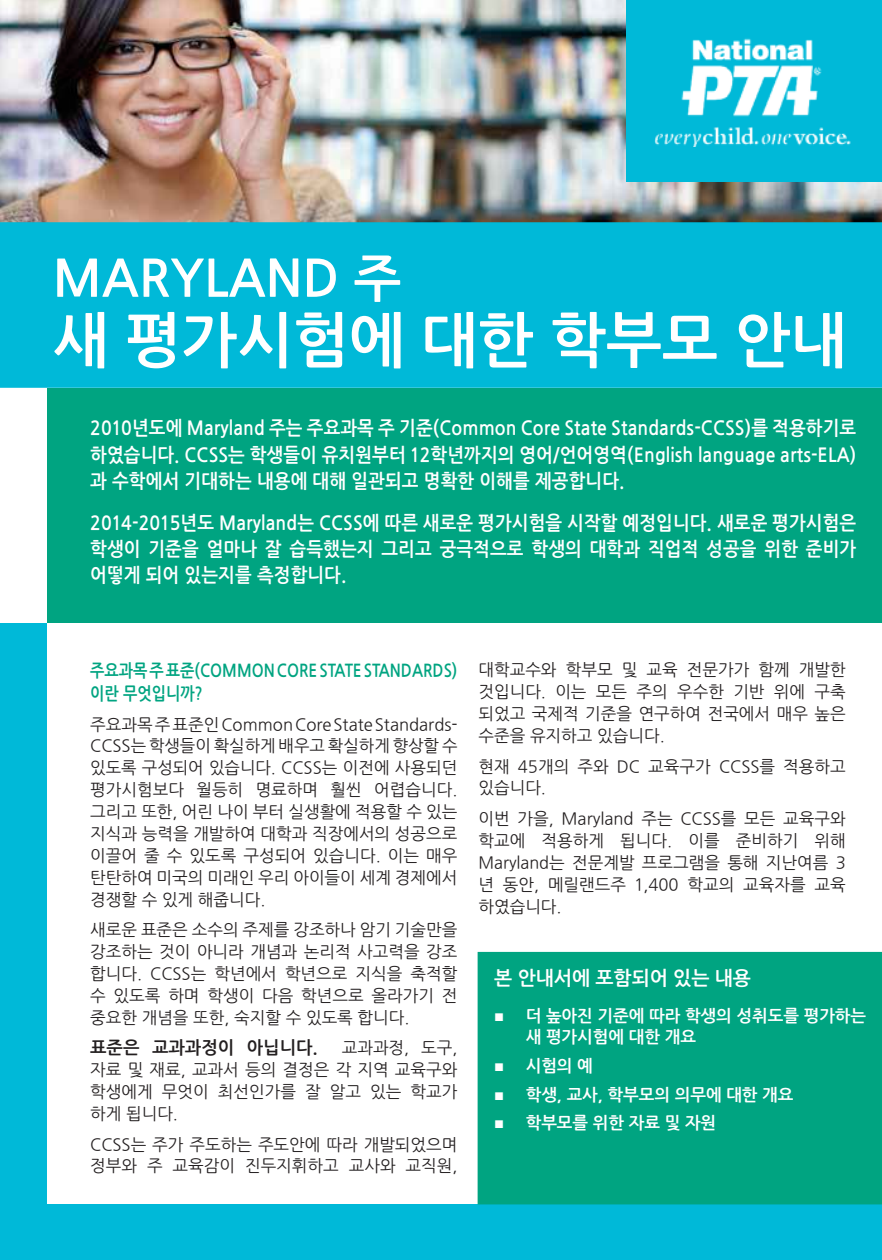
<style>
.page{position:relative;width:882px;height:1260px;background:#fff}
.page>*{position:absolute;margin:0;border:0;box-sizing:border-box;transform-origin:0 0}
.t1{font:59.5px "Nanum Gothic OTF Bold";color:#fff}
.t2{font:50.75px "Nanum Gothic OTF Bold";color:#fff}
.t3{font:19.25px/26.2px "Nanum Gothic OTF Bold";letter-spacing:.01em;color:#fff;text-align:justify;scale:.92 1}
.t4{font:19.25px "Nanum Gothic OTF Bold";letter-spacing:.01em;color:#fff}
.t5{font:17.5px/22.8px "Nanum Gothic OTF Bold";color:#00a481;scale:.87 1}
.t6{font:17.5px "Nanum Gothic OTF Bold";color:#231f20}
.t7{font:16.62px/21.9px "Nanum Gothic OTF";color:#231f20;text-align:justify}
.t8{font:16.62px/21px "Nanum Gothic OTF Bold";color:#fff}
.s1{font-family:"Arial"}
</style>
<div class="page">
<img style="left:0;top:0;width:882px;height:222px">
<div style="left:0;top:623px;width:882px;height:637px;background:#00b9d8"></div>
<div style="left:47px;top:388px;width:835px;height:235px;background:#00a481"></div>
<div style="left:47px;top:623px;width:835px;height:581px;background:#fff"></div>
<div style="left:478px;top:952px;width:404px;height:252px;background:#00a481"></div>
<div style="left:626px;top:0;width:256px;height:181px;background:#00b9d8"></div>
<img style="left:654px;top:38px;width:197px;height:109px">
<div style="left:0;top:222px;width:882px;height:166px;background:#00b9d8"></div>
<p class="t2" style="left:53px;top:244px;width:350px">MARYLAND 주</p>
<p class="t1" style="left:53px;top:300px;width:795px">새 평가시험에 대한 학부모 안내</p>
<p class="t3" style="left:90px;top:414px;width:834px">2010년도에 Maryland 주는 주요과목 주 기준(Common Core State Standards-CCSS)를 적용하기로 하였습니다. CCSS는 학생들이 유치원부터 12학년까지의 영어/언어영역(English language arts-ELA) 과 수학에서 기대하는 내용에 대해 일관되고 명확한 이해를 제공합니다.</p>
<p class="t3" style="left:90px;top:509px;width:834px">2014-2015년도 Maryland는 CCSS에 따른 새로운 평가시험을 시작할 예정입니다. 새로운 평가시험은 학생이 기준을 얼마나 잘 습득했는지 그리고 궁극적으로 학생의 대학과 직업적 성공을 위한 준비가 어떻게 되어 있는지를 측정합니다.</p>
<p class="t5" style="left:90px;top:659px;width:424px">주요과목 주 표준(COMMON CORE STATE STANDARDS) 이란 무엇입니까?</p>
<p class="t7" style="left:90px;top:713px;width:369px">주요과목 주 표준인 Common Core State Standards-CCSS는 학생들이 확실하게 배우고 확실하게 향상할 수 있도록 구성되어 있습니다. CCSS는 이전에 사용되던 평가시험보다 월등히 명료하며 훨씬 어렵습니다. 그리고 또한, 어린 나이 부터 실생활에 적용할 수 있는 지식과 능력을 개발하여 대학과 직장에서의 성공으로 이끌어 줄 수 있도록 구성되어 있습니다. 이는 매우 탄탄하여 미국의 미래인 우리 아이들이 세계 경제에서 경쟁할 수 있게 해줍니다.</p>
<p class="t7" style="left:90px;top:918px;width:369px">새로운 표준은 소수의 주제를 강조하나 암기 기술만을 강조하는 것이 아니라 개념과 논리적 사고력을 강조 합니다. CCSS는 학년에서 학년으로 지식을 축적할 수 있도록 하며 학생이 다음 학년으로 올라가기 전 중요한 개념을 또한, 숙지할 수 있도록 합니다.</p>
<p class="t6" style="left:90px;top:1036px;width:229px">표준은 교과과정이 아닙니다.</p>
<p class="t7" style="left:90px;top:1037px;width:369px;text-indent:252px">교과과정, 도구, 자료 및 재료, 교과서 등의 결정은 각 지역 교육구와 학생에게 무엇이 최선인가를 잘 알고 있는 학교가 하게 됩니다.</p>
<p class="t7" style="left:90px;top:1133px;width:369px">CCSS는 주가 주도하는 주도안에 따라 개발되었으며 정부와 주 교육감이 진두지휘하고 교사와 교직원,</p>
<p class="t7" style="left:478px;top:659px;width:369px">대학교수와 학부모 및 교육 전문가가 함께 개발한 것입니다. 이는 모든 주의 우수한 기반 위에 구축 되었고 국제적 기준을 연구하여 전국에서 매우 높은 수준을 유지하고 있습니다.</p>
<p class="t7" style="left:478px;top:755px;width:369px">현재 45개의 주와 DC 교육구가 CCSS를 적용하고 있습니다.</p>
<p class="t7" style="left:478px;top:807px;width:369px">이번 가을, Maryland 주는 CCSS를 모든 교육구와 학교에 적용하게 됩니다. 이를 준비하기 위해 Maryland는 전문계발 프로그램을 통해 지난여름 3 년 동안, 메릴랜드주 1,400 학교의 교육자를 교육 하였습니다.</p>
<p class="t4" style="left:494px;top:965px;width:258px">본 안내서에 포함되어 있는 내용</p>
<p class="t8" style="left:526px;top:1005px;width:342px;text-indent:-32px"><span class="s1">■</span> 더 높아진 기준에 따라 학생의 성취도를 평가하는 새 평가시험에 대한 개요</p>
<p class="t8" style="left:494px;top:1054px;width:100px"><span class="s1">■</span> 시험의 예</p>
<p class="t8" style="left:494px;top:1083px;width:301px"><span class="s1">■</span> 학생, 교사, 학부모의 의무에 대한 개요</p>
<p class="t8" style="left:494px;top:1112px;width:224px"><span class="s1">■</span> 학부모를 위한 자료 및 자원</p>
</div>
